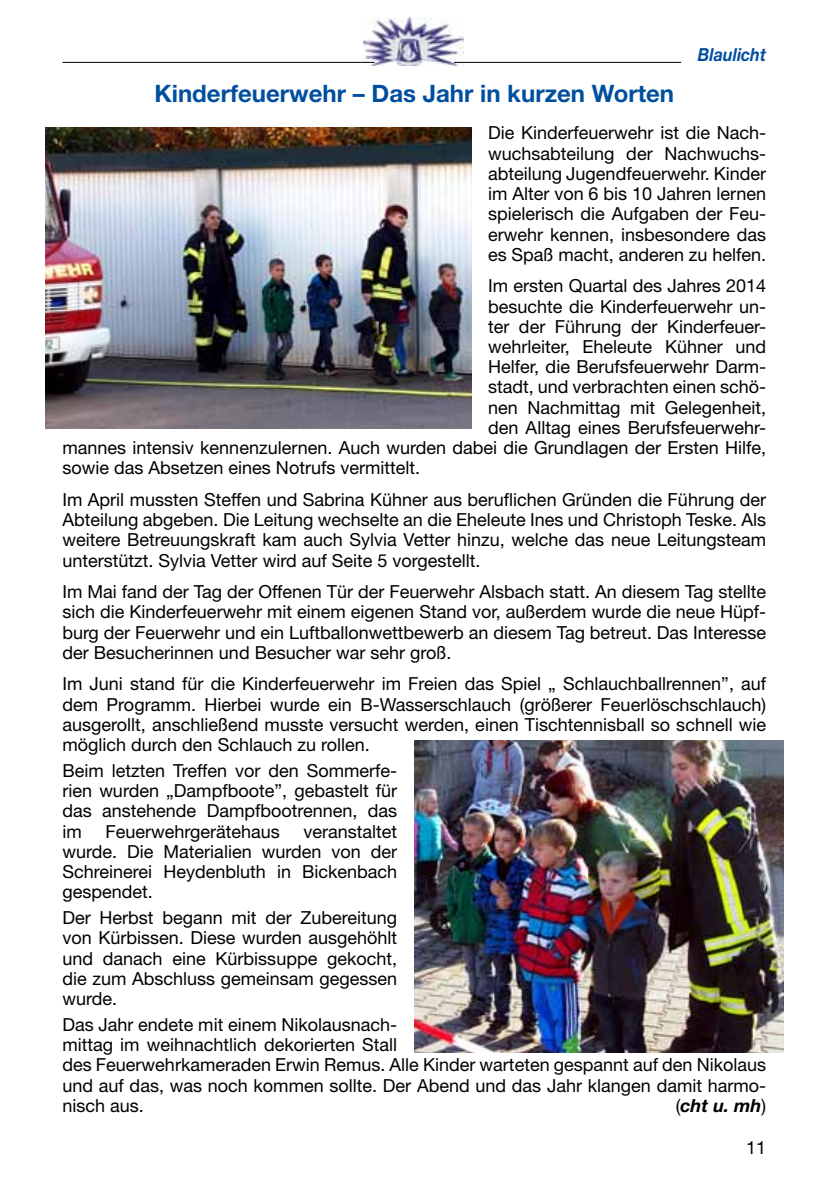
<style>
.page{position:relative;width:840px;height:1191px;background:#fff}
.page>*{position:absolute;margin:0;border:0;box-sizing:border-box;transform-origin:0 0}
.t1{font:700 24px "Helvetica Neue";color:#004f9f}
.t2{font:18px/20.2px "Helvetica Neue";color:#000;text-align:justify}
.t3{font:italic 700 18px "Helvetica Neue";color:#004f9f;scale:.9 1}
.t4{font:italic 700 18px "Helvetica Neue";color:#000}
.s1{font-weight:400;font-style:normal}
</style>
<div class="page">
<img style="left:363px;top:17px;width:100px;height:49px">
<hr style="left:62px;top:62px;width:312px;height:1px;background:#000">
<hr style="left:454px;top:62px;width:226px;height:1px;background:#000">
<img style="left:45px;top:128px;width:426px;height:300px">
<img style="left:414px;top:740px;width:368px;height:312px">
<p class="t3" style="left:697px;top:43px;width:77px">Blaulicht</p>
<h1 class="t1" style="left:154px;top:79px;width:521px">Kinderfeuerwehr – Das Jahr in kurzen Worten</h1>
<p class="t2" style="left:488px;top:123px;width:279px">Die Kinderfeuerwehr ist die Nach&shy;wuchsabteilung der Nachwuchs&shy;abteilung Jugendfeuerwehr. Kinder im Alter von 6 bis 10 Jahren lernen spielerisch die Aufgaben der Feu&shy;erwehr kennen, insbesondere das es Spaß macht, anderen zu helfen.</p>
<p class="t2" style="left:488px;top:275px;width:279px">Im ersten Quartal des Jahres 2014</p>
<p class="t2" style="left:488px;top:296px;width:279px">besuchte die Kinderfeuerwehr un-</p>
<p class="t2" style="left:488px;top:316px;width:279px">ter der Führung der Kinderfeuer-</p>
<p class="t2" style="left:488px;top:336px;width:279px">wehrleiter, Eheleute Kühner und</p>
<p class="t2" style="left:488px;top:356px;width:279px">Helfer, die Berufsfeuerwehr Darm-</p>
<p class="t2" style="left:488px;top:377px;width:279px">stadt, und verbrachten einen schö-</p>
<p class="t2" style="left:488px;top:397px;width:279px">nen Nachmittag mit Gelegenheit,</p>
<p class="t2" style="left:488px;top:417px;width:279px">den Alltag eines Berufsfeuerwehr-</p>
<p class="t2" style="left:62px;top:437px;width:704px">mannes intensiv kennenzulernen. Auch wurden dabei die Grundlagen der Ersten Hilfe,</p>
<p class="t2" style="left:62px;top:457px;width:359px">sowie das Absetzen eines Notrufs vermittelt.</p>
<p class="t2" style="left:62px;top:489px;width:705px">Im April mussten Steffen und Sabrina Kühner aus beruflichen Gründen die Führung der Abteilung abgeben. Die Leitung wechselte an die Eheleute Ines und Christoph Teske. Als weitere Betreuungskraft kam auch Sylvia Vetter hinzu, welche das neue Leitungsteam unterstützt. Sylvia Vetter wird auf Seite 5 vorgestellt.</p>
<p class="t2" style="left:62px;top:581px;width:705px">Im Mai fand der Tag der Offenen Tür der Feuerwehr Alsbach statt. An diesem Tag stellte sich die Kinderfeuerwehr mit einem eigenen Stand vor, außerdem wurde die neue Hüpf&shy;burg der Feuerwehr und ein Luftballonwettbewerb an diesem Tag betreut. Das Interesse der Besucherinnen und Besucher war sehr groß.</p>
<p class="t2" style="left:62px;top:673px;width:704px">Im Juni stand für die Kinderfeuerwehr im Freien das Spiel „ Schlauchballrennen”, auf dem Programm. Hierbei wurde ein B-Wasserschlauch (größerer Feuerlöschschlauch) ausgerollt, anschließend musste versucht werden, einen Tischtennisball so schnell wie möglich durch den Schlauch zu rollen.</p>
<p class="t2" style="left:62px;top:760px;width:336px">Beim letzten Treffen vor den Sommerfe&shy;rien wurden „Dampfboote”, gebastelt für das anstehende Dampfbootrennen, das im</p>
<p class="t2" style="left:62px;top:820px;width:336px;text-indent:241px">veranstaltet wurde. Die Materialien wurden von der Schreinerei Heydenbluth in Bickenbach gespendet.</p>
<p class="t2" style="left:62px;top:907px;width:336px">Der Herbst begann mit der Zubereitung von Kürbissen. Diese wurden ausgehöhlt und danach eine Kürbissuppe gekocht, die zum Abschluss gemeinsam gegessen wurde.</p>
<p class="t2" style="left:62px;top:1014px;width:705px;text-align:left">Das Jahr endete mit einem Nikolausnach-<br>mittag im weihnachtlich dekorierten Stall<br>des Feuerwehrkameraden Erwin Remus. Alle Kinder warteten gespannt auf den Nikolaus und auf das, was noch kommen sollte. Der Abend und das Jahr klangen damit harmo&shy;nisch aus.</p>
<p class="t2" style="left:105px;top:820px;width:176px">Feuerwehrgerätehaus</p>
<p class="t4" style="left:675px;top:1094px;width:92px"><span class="s1">(</span>cht u. mh<span class="s1">)</span></p>
<p class="t2" style="left:745px;top:1137px;width:22px">11</p>
</div>
